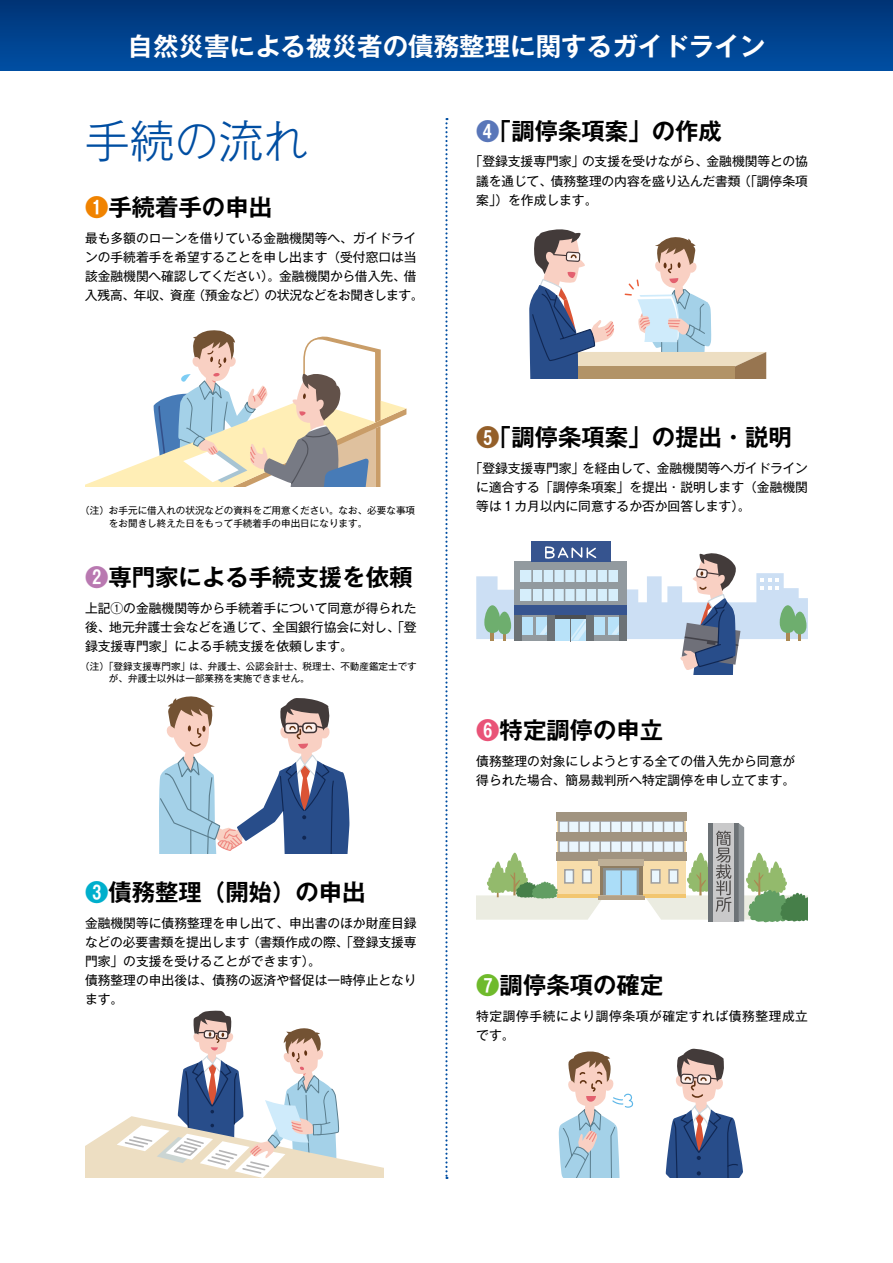
<style>
.page{position:relative;width:893px;height:1263px;background:#fff}
.page>*{position:absolute;margin:0;border:0;box-sizing:border-box;transform-origin:0 0}
.t1{font:300 44.7px "Gothic MB101 Pr 6 N";color:#004ea2}
.t2{font:700 25.5px "Gothic MB101 Pr 6 N De";color:#fff}
.t3{font:700 23.4px "Gothic MB101 Pr 6 N De";color:#000}
.t4{font:12.75px/19.2px "Gothic MB101 Pr 6 N";color:#000}
.t5{font:12.75px/19.2px "Gothic MB101 Pr 6 N";letter-spacing:-.025em;color:#000}
.t6{font:12.75px/19.2px "Gothic MB101 Pr 6 N";letter-spacing:.04em;color:#000}
.t7{font:9.6px/12.8px "Gothic MB101 Pr 6 N";color:#000}
.s1{color:#f08300}
.s2{color:#b979b1}
.s3{color:#00afcc}
.s4{color:#5976b9}
.s5{color:#945f29}
.s6{color:#e95377}
.s7{color:#6fba2c}
</style>
<div class="page">
<svg style="left:85px;top:330px;width:321px;height:157px"></svg>
<div style="left:0;top:0;width:893px;height:70px;background:linear-gradient(to bottom,#003475,#004ea2)"></div>
<svg style="left:159px;top:696px;width:191px;height:158px"></svg>
<svg style="left:85px;top:1010px;width:299px;height:168px"></svg>
<svg style="left:529px;top:229px;width:237px;height:150px"></svg>
<svg style="left:476px;top:576px;width:38px;height:64px;background:#bbd5d3"></svg>
<div style="left:514px;top:561px;width:113px;height:80px;background:#929a9f"></div>
<div style="left:554px;top:618px;width:32px;height:22px;background:#b8e2f9"></div>
<div style="left:520px;top:570px;width:98px;height:12px;background:#d6eefb"></div>
<div style="left:520px;top:589px;width:98px;height:12px;background:#d6eefb"></div>
<svg style="left:531px;top:570px;width:2px;height:31px"></svg>
<svg style="left:542px;top:570px;width:2px;height:31px"></svg>
<svg style="left:553px;top:570px;width:1px;height:31px"></svg>
<svg style="left:564px;top:570px;width:1px;height:31px"></svg>
<svg style="left:575px;top:570px;width:1px;height:31px"></svg>
<svg style="left:585px;top:570px;width:2px;height:31px"></svg>
<svg style="left:596px;top:570px;width:2px;height:31px"></svg>
<div style="left:531px;top:541px;width:79px;height:20px;background:#36548f"></div>
<div style="left:514px;top:605px;width:113px;height:10px;background:#36548f"></div>
<div style="left:594px;top:617px;width:25px;height:18px;background:#b8e2f9"></div>
<hr style="left:605px;top:617px;width:3px;height:18px;background:#929a9f">
<div style="left:522px;top:617px;width:25px;height:18px;background:#b8e2f9"></div>
<hr style="left:533px;top:616px;width:3px;height:19px;background:#929a9f">
<svg style="left:545px;top:546px;width:52px;height:13px"></svg>
<div style="left:514px;top:615px;width:8px;height:26px;background:#6c7276"></div>
<hr style="left:554px;top:615px;width:32px;height:4px;background:#4c4f52">
<svg style="left:569px;top:619px;width:17px;height:22px"></svg>
<svg style="left:607px;top:549px;width:201px;height:125px"></svg>
<svg style="left:540px;top:625px;width:7px;height:10px"></svg>
<div style="left:619px;top:615px;width:8px;height:26px;background:#6c7276"></div>
<div style="left:586px;top:615px;width:8px;height:26px;background:#6c7276"></div>
<div style="left:547px;top:615px;width:7px;height:26px;background:#6c7276"></div>
<div style="left:556px;top:813px;width:130px;height:8px;background:#a19480"></div>
<svg style="left:476px;top:821px;width:332px;height:102px"></svg>
<hr style="left:709px;top:823px;width:4px;height:98px;background:#6c7276">
<svg style="left:665px;top:1048px;width:78px;height:130px"></svg>
<svg style="left:559px;top:1051px;width:75px;height:127px"></svg>
<svg style="left:445px;top:118px;width:3px;height:1061px"></svg>
<h2 class="t2" style="left:128px;top:26px;width:639px">自然災害による被災者の債務整理に関するガイドライン</h2>
<h1 class="t1" style="left:85px;top:104px;width:225px">手続の流れ</h1>
<h3 class="t3" style="left:85px;top:188px;width:189px"><span class="s1">❶</span>手続着手の申出</h3>
<p class="t4" style="left:85px;top:228px;width:333px;text-align:right">最も多額のローンを借りている金融機関等へ、ガイドラインの手続着手を希望することを申し出ます（受付窓口は当借</p>
<p class="t5" style="left:264px;top:266px;width:161px;text-indent:-179px">該金融機関へ確認してください）。金融機関から借入先、<br>の状況などをお聞きします。</p>
<p class="t4" style="left:193px;top:285px;width:76px">（預金など）</p>
<p class="t4" style="left:85px;top:285px;width:112px">入残高、年収、資産</p>
<p class="t7" style="left:109px;top:504px;width:308px;text-indent:-29px">（注）お手元に借入れの状況などの資料をご用意ください。なお、必要な事項をお聞きし終えた日をもって手続着手の申出日になります。</p>
<h3 class="t3" style="left:85px;top:558px;width:329px"><span class="s2">❷</span>専門家による手続支援を依頼</h3>
<p class="t4" style="left:85px;top:598px;width:333px;text-align:justify">上記①の金融機関等から手続着手について同意が得られた後、地元弁護士会などを通じて、全国銀行協会に対し、「登録支援専門家」による手続支援を依頼します。</p>
<p class="t7" style="left:109px;top:659px;width:309px;text-indent:-29px">（注「）登録支援専門家」は、弁護士、公認会計士、税理士、不動産鑑定士ですが、弁護士以外は一部業務を実施できません。</p>
<h3 class="t3" style="left:85px;top:872px;width:282px"><span class="s3">❸</span>債務整理（開始）の申出</h3>
<p class="t4" style="left:85px;top:912px;width:333px;text-align:right">金融機関等に債務整理を申し出て、申出書のほか財産目録（書類作成の際、「登録支援専</p>
<p class="t4" style="left:85px;top:931px;width:333px">などの必要書類を提出します<br>門家」の支援を受けることができます。(<br>債務整理の申出後は、債務の返済や督促は一時停止となります。</p>
<h3 class="t3" style="left:476px;top:111px;width:247px"><span class="s4">❹</span>「調停条項案」の作成</h3>
<p class="t4" style="left:582px;top:151px;width:227px">の支援を受けながら、金融機関等との協</p>
<p class="t4" style="left:470px;top:151px;width:116px">「登録支援専門家」</p>
<p class="t4" style="left:476px;top:170px;width:266px">議を通じて、債務整理の内容を盛り込んだ書類案」）を作成します。</p>
<p class="t4" style="left:738px;top:170px;width:71px">（「調停条項</p>
<h3 class="t3" style="left:476px;top:417px;width:317px"><span class="s5">❺</span>「調停条項案」の提出・説明</h3>
<p class="t4" style="left:582px;top:457px;width:227px">を経由して、金融機関等へガイドライン</p>
<p class="t4" style="left:476px;top:457px;width:333px;text-indent:-6px">「登録支援専門家」<br>に適合する「調停条項案」を提出・説明します（金融機関等は１カ月以内に同意するか否か回答します。(</p>
<h3 class="t3" style="left:476px;top:711px;width:189px"><span class="s6">❻</span>特定調停の申立</h3>
<p class="t4" style="left:476px;top:751px;width:320px">債務整理の対象にしようとする全ての借入先から同意が得られた場合、簡易裁判所へ特定調停を申し立てます。</p>
<h3 class="t3" style="left:476px;top:966px;width:189px"><span class="s7">❼</span>調停条項の確定</h3>
<p class="t6" style="left:476px;top:1006px;width:333px">特定調停手続により調停条項が確定すれば債務整理成立です。</p>
</div>
